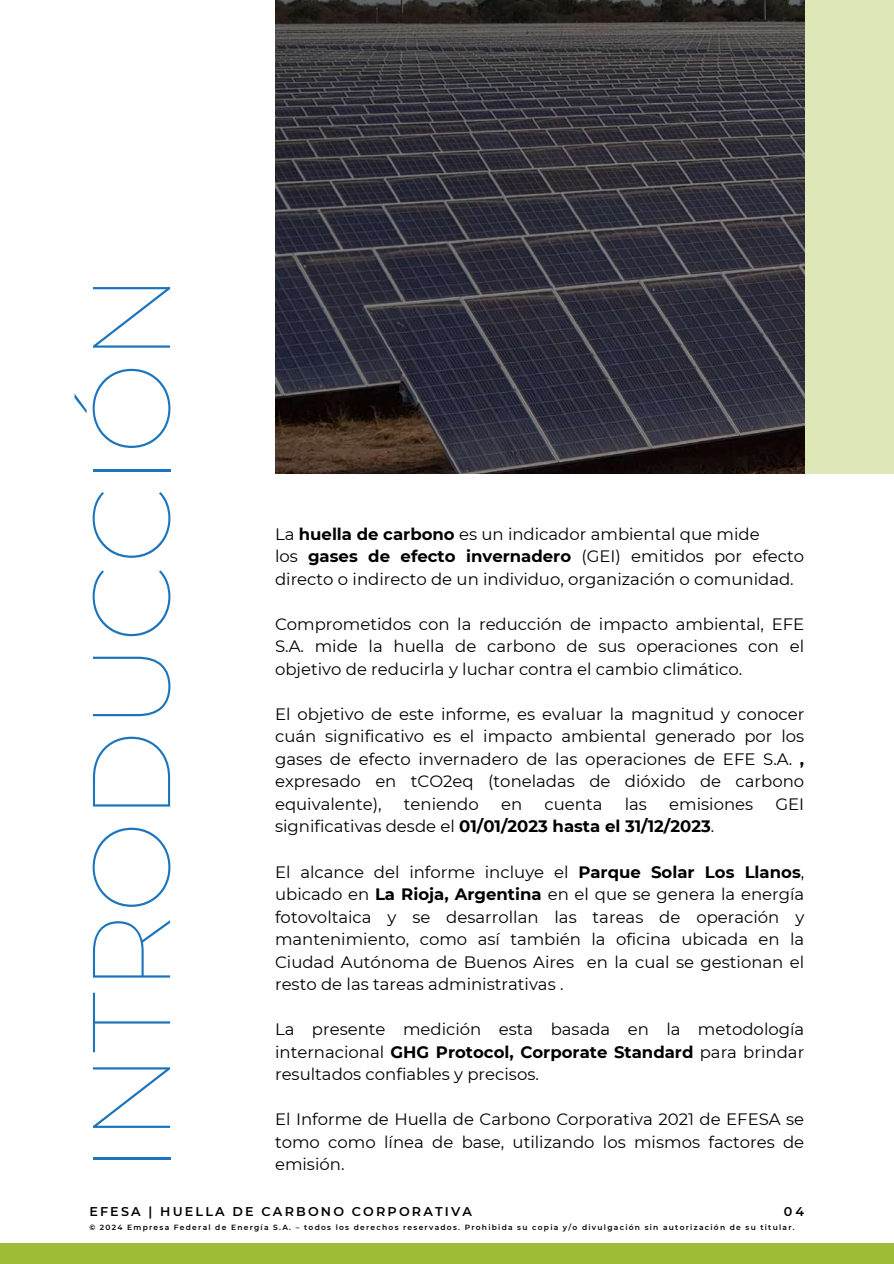
<style>
.page{position:relative;width:894px;height:1264px;background:#fff}
.page>*{position:absolute;margin:0;border:0;box-sizing:border-box;transform-origin:0 0}
.t1{font:100 110.1px "Montserrat";color:#1c75bc}
.t2{font:16.5px/22.5px "Montserrat";color:#000;text-align:justify}
.t3{font:700 16.5px "Montserrat";color:#000}
.t4{font:600 12.75px "Montserrat";letter-spacing:.17em;color:#000}
.t5{font:600 7.5px "Montserrat";letter-spacing:.17em;color:#000}
.s1{font-weight:700}
.s2{font-weight:400}
</style>
<div class="page">
<div style="left:0;top:1243px;width:893px;height:20px;background:#9fbc36"></div>
<div style="left:804px;top:0;width:89px;height:474px;background:#dde7b8"></div>
<img style="left:275px;top:0;width:529px;height:474px">
<h1 class="t1" style="left:63px;top:1174px;width:903px;rotate:-90deg">INTRODUCCIÓN</h1>
<p class="t2" style="left:275px;top:522px;width:530px;text-align:left">La <span class="s1">huella de carbono</span> es un indicador ambiental que mide<br>los <span class="s1">gases de efecto invernadero</span> (GEI) emitidos por efecto directo o indirecto de un individuo, organización o comunidad.</p>
<p class="t2" style="left:275px;top:612px;width:530px">Comprometidos con la reducción de impacto ambiental, EFE S.A. mide la huella de carbono de sus operaciones con el objetivo de reducirla y luchar contra el cambio climático.</p>
<p class="t2" style="left:275px;top:702px;width:530px">El objetivo de este informe, es evaluar la magnitud y conocer cuán significativo es el impacto ambiental generado por los gases de efecto invernadero de las operaciones de EFE S.A. <span class="s1">, </span>expresado en tCO2eq (toneladas de dióxido de carbono equivalente),</p>
<p class="t2" style="left:404px;top:792px;width:76px">teniendo</p>
<p class="t2" style="left:501px;top:792px;width:23px">en</p>
<p class="t2" style="left:544px;top:792px;width:59px">cuenta</p>
<p class="t2" style="left:624px;top:792px;width:24px">las</p>
<p class="t2" style="left:669px;top:792px;width:85px">emisiones</p>
<p class="t2" style="left:775px;top:792px;width:30px">GEI</p>
<p class="t3" style="left:275px;top:816px;width:440px"><span class="s2">significativas desde el</span> 01/01/2023 hasta el 31/12/2023<span class="s2">.</span></p>
<p class="t2" style="left:275px;top:860px;width:530px">El alcance del informe incluye el <span class="s1">Parque Solar Los Llanos</span>, ubicado en <span class="s1">La Rioja, Argentina</span> en el que se genera la energía fotovoltaica y se desarrollan las tareas de operación y mantenimiento, como así también la oficina ubicada en la Ciudad Autónoma de Buenos Aires en la cual se gestionan el resto de las tareas administrativas .</p>
<p class="t2" style="left:275px;top:1017px;width:530px">La presente medición esta basada en la metodología internacional <span class="s1">GHG Protocol, Corporate Standard</span> para brindar resultados confiables y precisos.</p>
<p class="t2" style="left:275px;top:1107px;width:530px">El Informe de Huella de Carbono Corporativa 2021 de EFESA se tomo como línea de base, utilizando los mismos factores de emisión.</p>
<p class="t4" style="left:89px;top:1203px;width:384px">EFESA | HUELLA DE CARBONO CORPORATIVA</p>
<p class="t4" style="left:783px;top:1203px;width:22px">04</p>
<p class="t5" style="left:89px;top:1223px;width:706px">© 2024 Empresa Federal de Energía S.A. – todos los derechos reservados. Prohibida su copia y/o divulgación sin autorización de su titular.</p>
</div>
